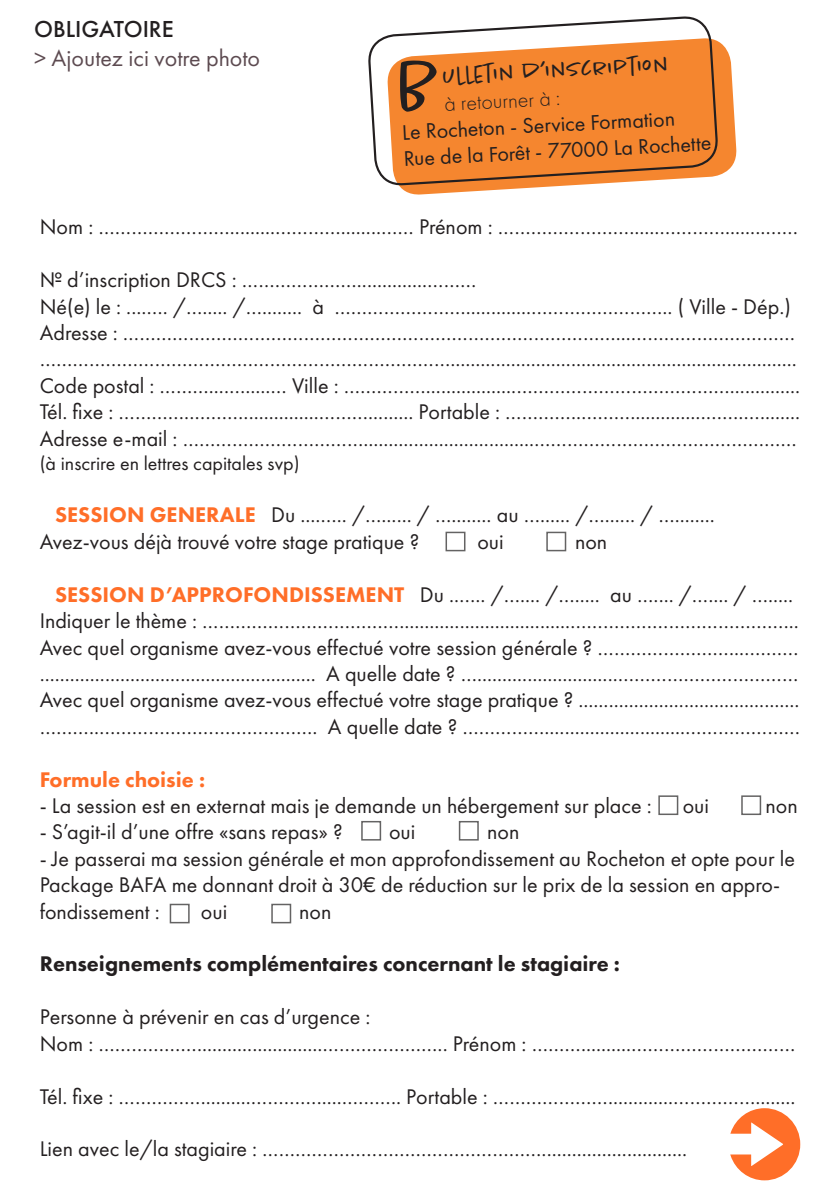
<style>
.page{position:relative;width:840px;height:1191px;background:#fff}
.page>*{position:absolute;margin:0;border:0;box-sizing:border-box;transform-origin:0 0}
.t1{font:24px "Futura PT";color:#5d4b51}
.t2{font:300 24px "Chantal";color:#231f20}
.t3{font:500 24px "Futura PT";color:#231f20}
.t4{font:22px/26.4px "Futura PT";color:#231f20}
.t5{font:800 22px "Futura PT";color:#231f20}
.t6{font:800 22px "Futura PT";color:#ff6e28}
.t7{font:300 22px "Futura PT";color:#231f20}
.t8{font:20px "Futura PT";color:#231f20}
.s1{font-weight:800;color:#ff6e28}
</style>
<div class="page">
<svg style="left:717px;top:41px;width:20px;height:135px;fill:#f5862f"></svg>
<svg style="left:368px;top:16px;width:349px;height:179px"></svg>
<svg style="left:730px;top:1108px;width:70px;height:73px"></svg>
<div style="left:170px;top:903px;width:19px;height:20px;border:2px solid #646363"></div>
<div style="left:361px;top:821px;width:20px;height:19px;border:2px solid #646363"></div>
<div style="left:658px;top:795px;width:20px;height:20px;border:2px solid #646363"></div>
<div style="left:458px;top:821px;width:20px;height:19px;border:2px solid #646363"></div>
<div style="left:740px;top:795px;width:20px;height:20px;border:2px solid #646363"></div>
<div style="left:445px;top:531px;width:20px;height:20px;border:2px solid #646363"></div>
<div style="left:546px;top:531px;width:20px;height:20px;border:2px solid #646363"></div>
<div style="left:271px;top:903px;width:20px;height:20px;border:2px solid #646363"></div>
<div style="left:398px;top:59px;width:40px;height:53px;background:#f5862f"></div>
<p class="t3" style="left:34px;top:15px;width:141px">OBLIGATOIRE</p>
<p class="t1" style="left:34px;top:44px;width:227px">&gt; Ajoutez ici votre photo</p>
<p class="t2" style="left:442px;top:61px;width:228px;rotate:-3deg">ulletin d’inscription</p>
<p class="t7" style="left:443px;top:91px;width:118px;rotate:-3deg">à retourner à :</p>
<p class="t4" style="left:401px;top:119px;width:274px;rotate:-3deg">Le Rocheton - Service Formation</p>
<p class="t4" style="left:403px;top:145px;width:309px;rotate:-3deg">Rue de la Forêt - 77000 La Rochette</p>
<p class="t4" style="left:40px;top:214px;width:759px">Nom : …………………….........…………........…… Prénom : ……………………......…………........……</p>
<p class="t4" style="left:40px;top:266px;width:438px">№ d’inscription DRCS : …………………..............………</p>
<p class="t4" style="left:40px;top:293px;width:752px">Né(e) le : ....…. /…..... /…........ à …………………….............…………………….. ( Ville - Dép.)</p>
<p class="t4" style="left:40px;top:319px;width:758px">Adresse : ………………………………………………………………………………...………………………… ………………………………………………………………….....................................................................</p>
<p class="t4" style="left:40px;top:372px;width:761px">Code postal : ………....….....… Ville : ……………..................…………………………………..............</p>
<p class="t4" style="left:40px;top:398px;width:761px">Tél. fixe : …………..………...............………......... Portable : …………..………...............…….…........<br>Adresse e-mail : ……………………………..................................…………………………………………</p>
<p class="t8" style="left:40px;top:451px;width:261px">(à inscrire en lettres capitales svp)</p>
<p class="t4" style="left:55px;top:502px;width:661px"><span class="s1">SESSION GENERALE</span> Du ....….. /…...... / …........ au …...... /…...... / …........</p>
<p class="t4" style="left:40px;top:528px;width:381px">Avez-vous déjà trouvé votre stage pratique ?</p>
<p class="t4" style="left:477px;top:528px;width:28px">oui</p>
<p class="t4" style="left:574px;top:528px;width:34px">non</p>
<p class="t4" style="left:55px;top:581px;width:739px"><span class="s1">SESSION D’APPROFONDISSEMENT</span> Du ..….. /….... /…..... au ….... /….... / ….....</p>
<p class="t4" style="left:40px;top:607px;width:760px">Indiquer le thème : ………………………………..................................…………………………………...</p>
<p class="t4" style="left:40px;top:634px;width:759px">Avec quel organisme avez-vous effectué votre session générale ? ……………………...………. ....................................................... A quelle date ? …............................……………………………</p>
<p class="t4" style="left:40px;top:686px;width:761px">Avec quel organisme avez-vous effectué votre stage pratique ? ............................................ ………..…………………………………. A quelle date ? ……………............................…………………</p>
<p class="t6" style="left:40px;top:765px;width:167px">Formule choisie :</p>
<p class="t4" style="left:40px;top:792px;width:613px">- La session est en externat mais je demande un hébergement sur place :</p>
<p class="t4" style="left:682px;top:792px;width:28px">oui</p>
<p class="t4" style="left:765px;top:792px;width:34px">non</p>
<p class="t4" style="left:40px;top:818px;width:304px">- S’agit-il d’une offre «sans repas» ?</p>
<p class="t4" style="left:389px;top:818px;width:28px">oui</p>
<p class="t4" style="left:487px;top:818px;width:34px">non</p>
<p class="t4" style="left:40px;top:845px;width:756px">- Je passerai ma session générale et mon approfondissement au Rocheton et opte pour le<br>Package BAFA me donnant droit à 30€ de réduction sur le prix de la session en appro&shy;fondissement :</p>
<p class="t4" style="left:201px;top:898px;width:28px">oui</p>
<p class="t4" style="left:299px;top:898px;width:34px">non</p>
<p class="t5" style="left:40px;top:950px;width:581px">Renseignements complémentaires concernant le stagiaire :</p>
<p class="t4" style="left:40px;top:1003px;width:332px">Personne à prévenir en cas d’urgence :</p>
<p class="t4" style="left:40px;top:1030px;width:756px">Nom : ……………….........................………………….. Prénom : ………..........…………………………</p>
<p class="t4" style="left:40px;top:1082px;width:757px">Tél. fixe : ……………..........………….....……….. Portable : ………………….............……………........</p>
<p class="t4" style="left:40px;top:1135px;width:648px">Lien avec le/la stagiaire : …………………………………………….............................</p>
</div>
